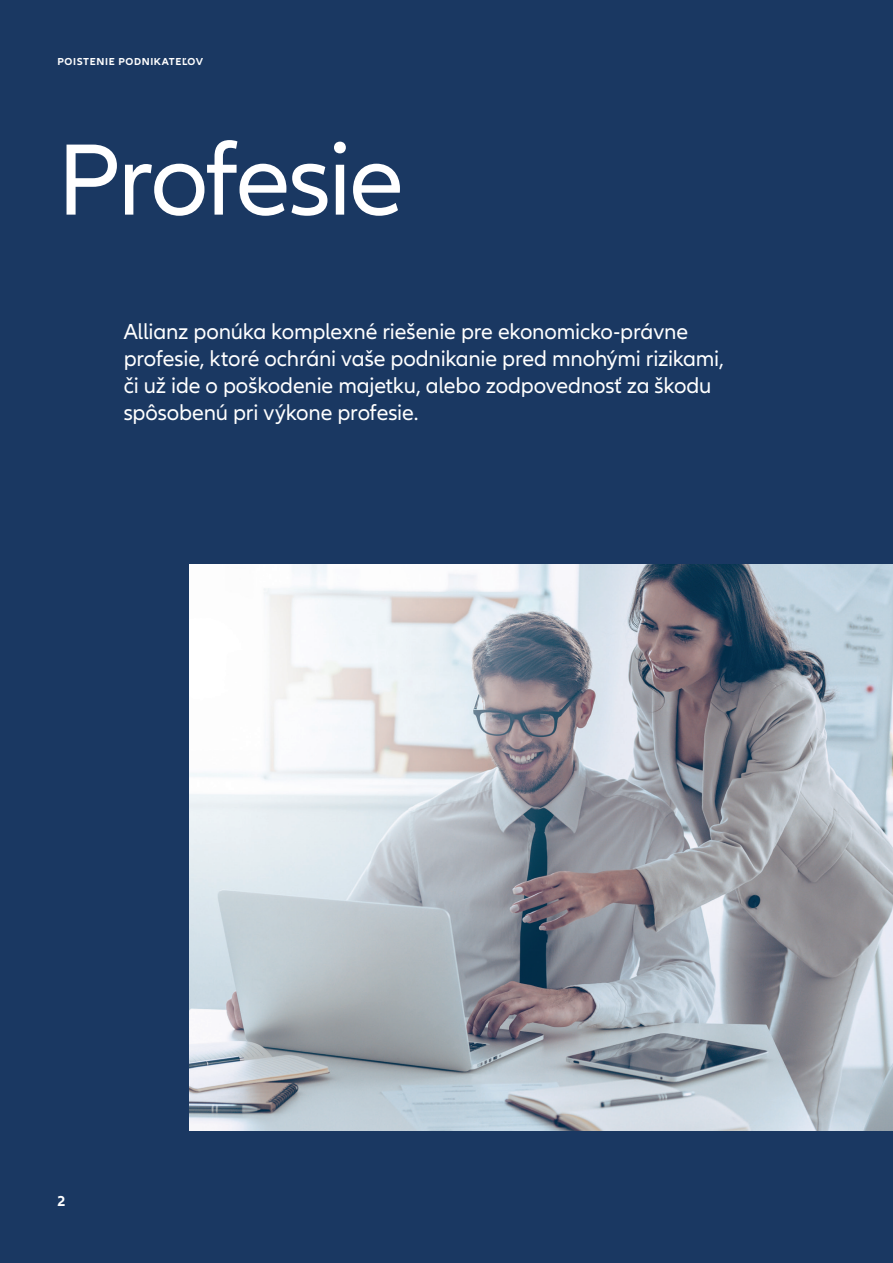
<style>
.page{position:relative;width:893px;height:1263px;background:#1a3862}
.page>*{position:absolute;margin:0;border:0;box-sizing:border-box;transform-origin:0 0}
.t1{font:105px "Allianz Neo";letter-spacing:-.03em;color:#fff}
.t2{font:22.5px/27px "Allianz Neo";letter-spacing:-.01em;color:#fff}
.t3{font:700 15px "Allianz Neo";color:#fff}
.t4{font:700 10.5px "Allianz Neo";letter-spacing:.06em;color:#fff}
</style>
<div class="page">
<img style="left:190px;top:564px;width:703px;height:566px">
<p class="t4" style="left:57px;top:56px;width:147px">POISTENIE PODNIKATEĽOV</p>
<h1 class="t1" style="left:57px;top:120px;width:348px">Profesie</h1>
<p class="t2" style="left:124px;top:319px;width:602px">Allianz ponúka komplexné riešenie pre ekonomicko-právne profesie, ktoré ochráni vaše podnikanie pred mnohými rizikami, či už ide o poškodenie majetku, alebo zodpovednosť za škodu spôsobenú pri výkone profesie.</p>
<p class="t3" style="left:57px;top:1192px;width:10px">2</p>
</div>
